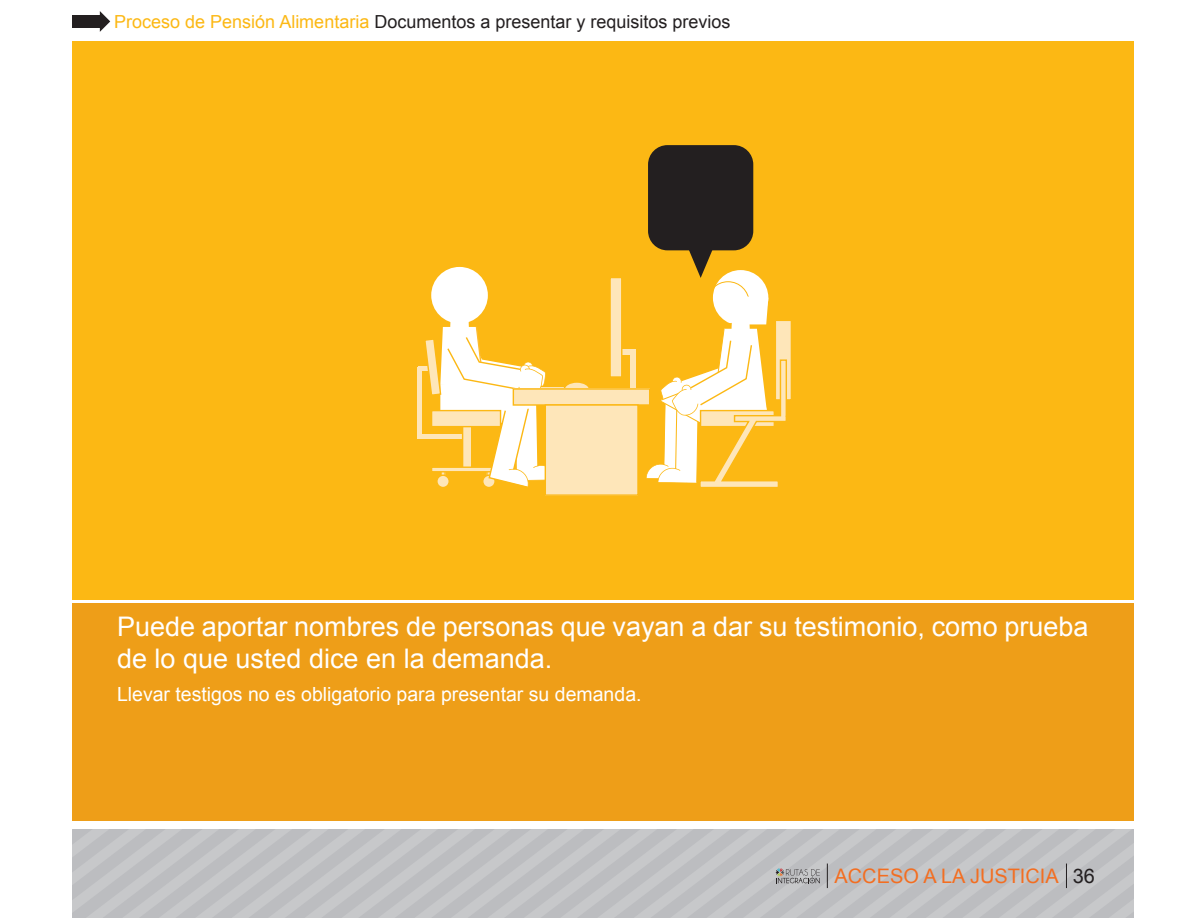
<style>
.page{position:relative;width:1188px;height:918px;background:#fff}
.page>*{position:absolute;margin:0;border:0;box-sizing:border-box;transform-origin:0 0}
.t1{font:27px/32.4px "Arial";color:#fff}
.t2{font:19.95px "Arial";color:#f36e21}
.t3{font:19.5px "Arial";color:#fff}
.t4{font:18px "Arial";color:#231f20}
.s1{color:#fcb814}
.s2{color:#231f20}
</style>
<div class="page">
<div style="left:0;top:0;width:1188px;height:600px;background:#fcb814"></div>
<svg style="left:72px;top:829px;width:1062px;height:89px;background:#c0c1c4"></svg>
<div style="left:0;top:603px;width:1188px;height:219px;background:#ee9e18"></div>
<div style="left:1134px;top:0;width:54px;height:918px;background:#fff"></div>
<div style="left:0;top:0;width:72px;height:918px;background:#fff"></div>
<hr style="left:418px;top:435px;width:51px;height:4px;background:#fee6b9">
<div style="left:533px;top:386px;width:39px;height:5px;border:1px solid #fcb814"></div>
<div style="left:431px;top:267px;width:57px;height:57px;background:#fff;border-radius:50%"></div>
<hr style="left:418px;top:367px;width:4px;height:72px;background:#fee6b9">
<hr style="left:418px;top:367px;width:15px;height:4px;background:#fee6b9">
<div style="left:630px;top:349px;width:6px;height:52px;background:#fee6b9"></div>
<div style="left:618px;top:349px;width:18px;height:6px;background:#fee6b9"></div>
<svg style="left:563px;top:382px;width:26px;height:6px"></svg>
<div style="left:610px;top:278px;width:12px;height:99px;background:#fee6b9"></div>
<div style="left:609px;top:277px;width:13px;height:101px;border:1px solid #fcb814"></div>
<div style="left:513px;top:389px;width:137px;height:16px;background:#fee6b9"></div>
<div style="left:513px;top:388px;width:137px;height:18px;border:1px solid #fcb814"></div>
<svg style="left:423px;top:308px;width:133px;height:179px"></svg>
<div style="left:545px;top:405px;width:93px;height:90px;background:#fee6b9"></div>
<div style="left:545px;top:404px;width:94px;height:92px;border:1px solid #fcb814"></div>
<div style="left:713px;top:270px;width:55px;height:55px;background:#fff;border-radius:50%"></div>
<div style="left:707px;top:281px;width:43px;height:43px;border:1px solid #fcb814;border-radius:50%"></div>
<div style="left:775px;top:320px;width:16px;height:80px;background:#fee6b9"></div>
<div style="left:775px;top:320px;width:17px;height:81px;border:1px solid #fcb814"></div>
<svg style="left:646px;top:295px;width:142px;height:192px"></svg>
<svg style="left:679px;top:250px;width:43px;height:28px"></svg>
<div style="left:648px;top:145px;width:105px;height:105px;background:#231f20;border-radius:19px"></div>
<div style="left:0;top:0;width:1188px;height:40px;background:#fff"></div>
<svg style="left:100px;top:11px;width:10px;height:21px"></svg>
<div style="left:72px;top:15px;width:30px;height:13px;background:#231f20"></div>
<p class="t4" style="left:114px;top:11px;width:618px"><span class="s1">Proceso de Pensión Alimentaria</span> Documentos a presentar y requisitos previos</p>
<p class="t1" style="left:117px;top:610px;width:973px">Puede aportar nombres de personas que vayan a dar su testimonio, como prueba de lo que usted dice en la demanda.</p>
<p class="t3" style="left:117px;top:683px;width:526px">Llevar testigos no es obligatorio para presentar su demanda.</p>
<p class="t2" style="left:835px;top:865px;width:262px">ACCESO A LA JUSTICIA <span class="s2">36</span></p>
</div>
